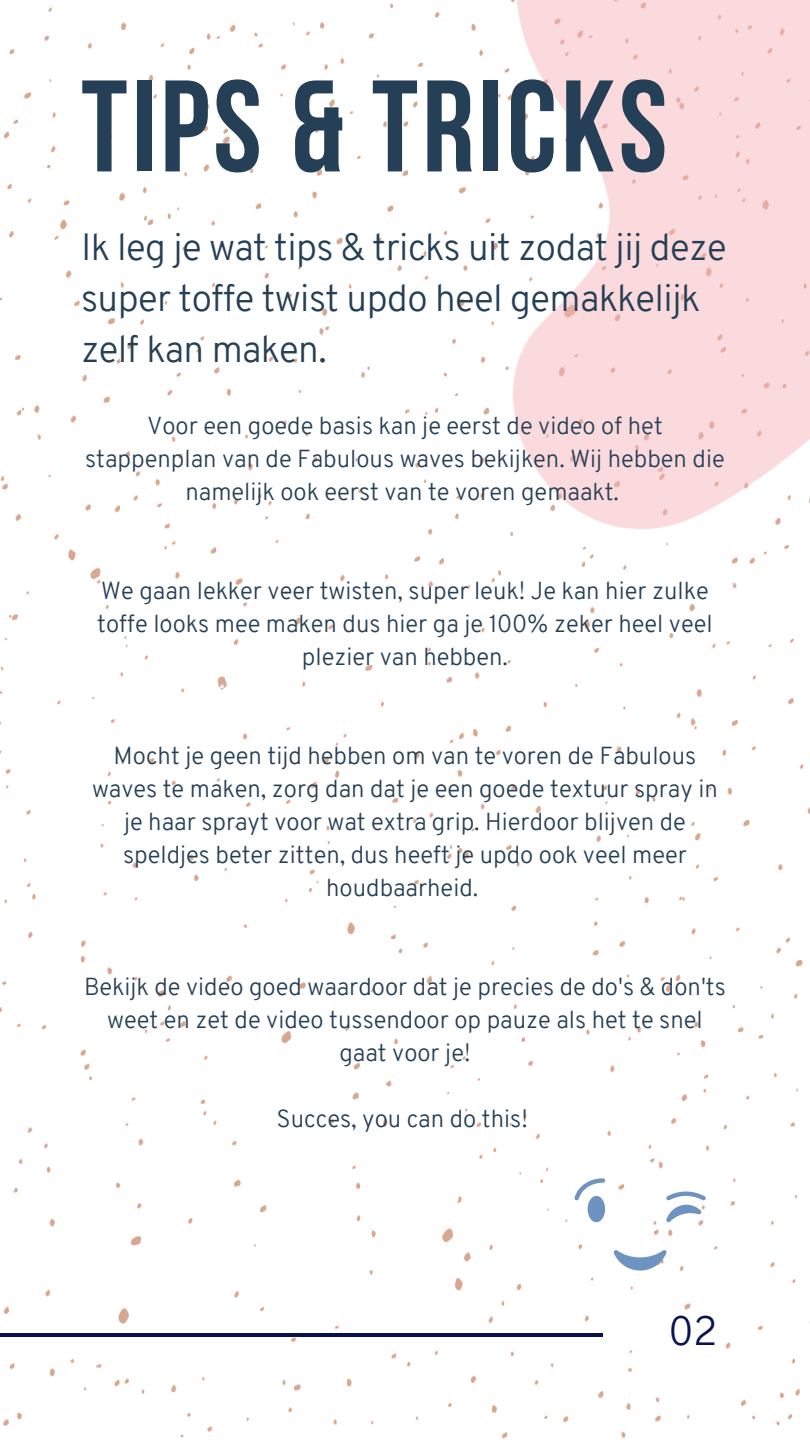
<style>
.page{position:relative;width:810px;height:1440px;background:#fff}
.page>*{position:absolute;margin:0;border:0;box-sizing:border-box;transform-origin:0 0}
.t1{font:130px "Bebas Neue Cyrillic";letter-spacing:.03em;color:#253f56}
.t2{font:300 40px "Overpass";color:#081252}
.t3{font:300 37px/51.4px "Overpass";letter-spacing:-.015em;color:#253f56}
.t4{font:300 24px/33px "Overpass";color:#253f56;text-align:center}
</style>
<div class="page">
<img style="left:0;top:0;width:810px;height:1439px">
<hr style="left:0;top:1333px;width:602px;height:4px;background:#081252">
<svg style="left:613px;top:1249px;width:54px;height:22px"></svg>
<svg style="left:575px;top:1178px;width:30px;height:22px"></svg>
<svg style="left:666px;top:1192px;width:40px;height:31px"></svg>
<div style="left:588px;top:1196px;width:17px;height:26px;background:#6f93c0;border-radius:50%"></div>
<h1 class="t1" style="left:81px;top:74px;width:588px">TIPS &amp; TRICKS</h1>
<h3 class="t3" style="left:81px;top:225px;width:647px">Ik leg je wat tips &amp; tricks uit zodat jij deze super toffe twist updo heel gemakkelijk zelf kan maken.</h3>
<p class="t4" style="left:85px;top:412px;width:641px">Voor een goede basis kan je eerst de video of het stappenplan van de Fabulous waves bekijken. Wij hebben die namelijk ook eerst van te voren gemaakt.</p>
<p class="t4" style="left:97px;top:577px;width:617px">We gaan lekker veer twisten, super leuk! Je kan hier zulke toffe looks mee maken dus hier ga je 100% zeker heel veel plezier van hebben.</p>
<p class="t4" style="left:92px;top:742px;width:627px">Mocht je geen tijd hebben om van te voren de Fabulous waves te maken, zorg dan dat je een goede textuur spray in je haar sprayt voor wat extra grip. Hierdoor blijven de speldjes beter zitten, dus heeft je updo ook veel meer houdbaarheid.</p>
<p class="t4" style="left:84px;top:973px;width:643px">Bekijk de video goed waardoor dat je precies de do's &amp; don'ts weet en zet de video tussendoor op pauze als het te snel gaat voor je!</p>
<p class="t4" style="left:277px;top:1105px;width:253px">Succes, you can do this!</p>
<h2 class="t2" style="left:669px;top:1315px;width:50px">02</h2>
</div>
